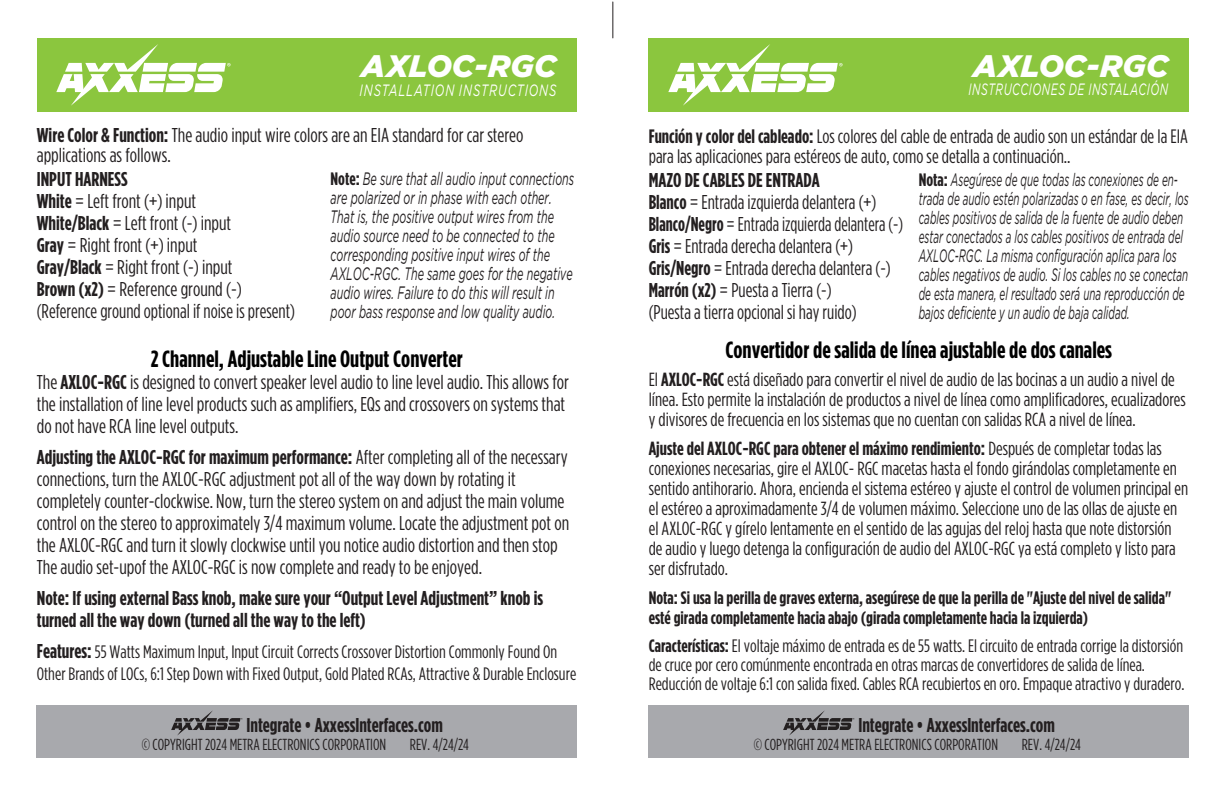
<style>
.page{position:relative;width:1224px;height:792px;background:#fff}
.page>*{position:absolute;margin:0;border:0;box-sizing:border-box;transform-origin:0 0}
.t1{font:italic 900 31px "Gotham";color:#fff}
.t2{font:700 23.6px "Gotham Condensed";color:#000}
.t3{font:20px/22px "Gotham Condensed";color:#231f20}
.t4{font:700 20px/22px "Gotham Condensed";color:#231f20}
.t5{font:20px "Gotham Condensed";color:#231f20;scale:.96 1}
.t6{font:20px "Gotham Condensed";color:#231f20;scale:.92 1}
.t7{font:19.4px/20px "Gotham Condensed";color:#231f20}
.t8{font:19px/20px "Gotham Condensed";color:#231f20}
.t9{font:18px/19px "Gotham Condensed";color:#231f20}
.t10{font:italic 18px/19px "Gotham";color:#231f20;scale:.55 1}
.t11{font:italic 18px/19px "Gotham";color:#231f20;scale:.6 1}
.t12{font:700 18px/20px "Gotham Condensed";color:#231f20}
.t13{font:italic 16.4px "Gotham";letter-spacing:.055em;color:#fff;scale:.65 1}
.t14{font:italic 16.4px "Gotham";letter-spacing:.055em;color:#fff;scale:.7 1}
.t15{font:16px "Gotham Condensed";color:#231f20}
.s1{font-weight:700}
.s2{font-family:"Gotham Condensed";font-weight:700;font-style:normal}
.s3{font-weight:700;font-size:20px}
.s4{font-size:20px}
</style>
<div class="page">
<hr style="left:613px;top:2px;width:1px;height:36px;background:#231f20">
<div style="left:37px;top:38px;width:540px;height:74px;background:#8bc63e"></div>
<div style="left:649px;top:38px;width:540px;height:74px;background:#8bc63e"></div>
<svg style="left:56px;top:44px;width:175px;height:62px"></svg>
<svg style="left:668px;top:44px;width:175px;height:62px"></svg>
<div style="left:37px;top:706px;width:540px;height:52px;background:#a8a9ad"></div>
<div style="left:649px;top:706px;width:540px;height:52px;background:#a8a9ad"></div>
<svg style="left:171px;top:710px;width:72px;height:26px"></svg>
<svg style="left:783px;top:710px;width:71px;height:26px"></svg>
<p class="t1" style="left:361px;top:48px;width:197px">AXLOC-RGC</p>
<p class="t1" style="left:973px;top:48px;width:197px">AXLOC-RGC</p>
<p class="t14" style="left:360px;top:81px;width:283px">INSTALLATION INSTRUCTIONS</p>
<p class="t13" style="left:969px;top:81px;width:309px">INSTRUCCIONES DE INSTALACIÓN</p>
<p class="t3" style="left:37px;top:124px;width:488px;line-height:20px"><span class="s1">Wire Color &amp; Function:</span> The audio input wire colors are an EIA standard for car stereo applications as follows.</p>
<p class="t4" style="left:37px;top:167px;width:92px">INPUT HARNESS</p>
<p class="t3" style="left:37px;top:189px;width:161px"><span class="s1">White</span> = Left front (+) input</p>
<p class="t3" style="left:37px;top:211px;width:196px"><span class="s1">White/Black</span> = Left front (-) input</p>
<p class="t3" style="left:37px;top:233px;width:162px"><span class="s1">Gray</span> = Right front (+) input</p>
<p class="t3" style="left:37px;top:255px;width:197px"><span class="s1">Gray/Black</span> = Right front (-) input</p>
<p class="t3" style="left:37px;top:277px;width:207px"><span class="s1">Brown (x2)</span> = Reference ground (-)</p>
<p class="t5" style="left:37px;top:300px;width:270px">(Reference ground optional if noise is present)</p>
<p class="t11" style="left:331px;top:169px;width:408px"><span class="s2">Note:</span> Be sure that all audio input connections are polarized or in phase with each other.<br>That is, the positive output wires from the audio source need to be connected to the corresponding positive input wires of the AXLOC-RGC. The same goes for the negative audio wires. Failure to do this will result in poor bass response and low quality audio.</p>
<p class="t2" style="left:151px;top:345px;width:314px">2 Channel, Adjustable Line Output Converter</p>
<p class="t3" style="left:37px;top:371px;width:534px">The <span class="s1">AXLOC-RGC</span> is designed to convert speaker level audio to line level audio. This allows for the installation of line level products such as amplifiers, EQs and crossovers on systems that do not have RCA line level outputs.</p>
<p class="t3" style="left:37px;top:446px;width:534px"><span class="s1">Adjusting the AXLOC-RGC for maximum performance:</span> After completing all of the necessary connections, turn the AXLOC-RGC adjustment pot all of the way down by rotating it completely counter-clockwise. Now, turn the stereo system on and adjust the main volume control on the stereo to approximately 3/4 maximum volume. Locate the adjustment pot on the AXLOC-RGC and turn it slowly clockwise until you notice audio distortion and then stop The audio set-upof the AXLOC-RGC is now complete and ready to be enjoyed.</p>
<p class="t4" style="left:37px;top:587px;width:508px">Note: If using external Bass knob, make sure your “Output Level Adjustment” knob is turned all the way down (turned all the way to the left)</p>
<p class="t9" style="left:37px;top:641px;width:541px;line-height:22px"><span class="s3">Features:</span> 55 Watts Maximum Input, Input Circuit Corrects Crossover Distortion Commonly Found On<br>Other Brands of LOCs, 6:1 Step Down with Fixed Output, Gold Plated RCAs, Attractive &amp; Durable Enclosure</p>
<p class="t7" style="left:649px;top:126px;width:541px"><span class="s1">Función y color del cableado:</span> Los colores del cable de entrada de audio son un estándar de la EIA para las aplicaciones para estéreos de auto, como se detalla a continuación.<span class="s4">.</span></p>
<p class="t4" style="left:649px;top:168px;width:173px">MAZO DE CABLES DE ENTRADA</p>
<p class="t5" style="left:649px;top:191px;width:239px"><span class="s1">Blanco</span> = Entrada izquierda delantera (+)</p>
<p class="t6" style="left:649px;top:213px;width:278px"><span class="s1">Blanco/Negro</span> = Entrada izquierda delantera (-)</p>
<p class="t5" style="left:649px;top:235px;width:214px"><span class="s1">Gris</span> = Entrada derecha delantera (+)</p>
<p class="t5" style="left:649px;top:257px;width:254px"><span class="s1">Gris/Negro</span> = Entrada derecha delantera (-)</p>
<p class="t5" style="left:649px;top:279px;width:192px"><span class="s1">Marrón (x2)</span> = Puesta a Tierra (-)</p>
<p class="t5" style="left:649px;top:301px;width:218px">(Puesta a tierra opcional si hay ruido)</p>
<p class="t2" style="left:725px;top:337px;width:388px">Convertidor de salida de línea ajustable de dos canales</p>
<p class="t10" style="left:919px;top:170px;width:493px"><span class="s2">Nota:</span> Asegúrese de que todas las conexiones de en&shy;trada de audio estén polarizadas o en fase, es decir, los cables positivos de salida de la fuente de audio deben estar conectados a los cables positivos de entrada del AXLOC-RGC. La misma configuración aplica para los cables negativos de audio. Si los cables no se conectan de esta manera, el resultado será una reproducción de bajos deficiente y un audio de baja calidad.</p>
<p class="t8" style="left:649px;top:370px;width:539px">El <span class="s1">AXLOC-RGC</span> está diseñado para convertir el nivel de audio de las bocinas a un audio a nivel de línea. Esto permite la instalación de productos a nivel de línea como amplificadores, ecualizadores y divisores de frecuencia en los sistemas que no cuentan con salidas RCA a nivel de línea.</p>
<p class="t8" style="left:649px;top:439px;width:541px"><span class="s1">Ajuste del AXLOC-RGC para obtener el máximo rendimiento:</span> Después de completar todas las conexiones necesarias, gire el AXLOC- RGC macetas hasta el fondo girándolas completamente en sentido antihorario. Ahora, encienda el sistema estéreo y ajuste el control de volumen principal en el estéreo a aproximadamente 3/4 de volumen máximo. Seleccione uno de las ollas de ajuste en el AXLOC-RGC y gírelo lentamente en el sentido de las agujas del reloj hasta que note distorsión de audio y luego detenga la configuración de audio del AXLOC-RGC ya está completo y listo para ser disfrutado.</p>
<p class="t12" style="left:649px;top:588px;width:524px">Nota: Si usa la perilla de graves externa, asegúrese de que la perilla de "Ajuste del nivel de salida" esté girada completamente hacia abajo (girada completamente hacia la izquierda)</p>
<p class="t9" style="left:649px;top:636px;width:537px"><span class="s1">Características:</span> El voltaje máximo de entrada es de 55 watts. El circuito de entrada corrige la distorsión de cruce por cero comúnmente encontrada en otras marcas de convertidores de salida de línea.<br>Reducción de voltaje 6:1 con salida fixed. Cables RCA recubiertos en oro. Empaque atractivo y duradero.</p>
<p class="t4" style="left:246px;top:713px;width:198px">Integrate • AxxessInterfaces.com</p>
<p class="t4" style="left:858px;top:713px;width:198px">Integrate • AxxessInterfaces.com</p>
<p class="t15" style="left:142px;top:736px;width:246px">© COPYRIGHT 2024 METRA ELECTRONICS CORPORATION</p>
<p class="t15" style="left:410px;top:736px;width:61px">REV. 4/24/24</p>
<p class="t15" style="left:754px;top:736px;width:246px">© COPYRIGHT 2024 METRA ELECTRONICS CORPORATION</p>
<p class="t15" style="left:1022px;top:736px;width:61px">REV. 4/24/24</p>
</div>
